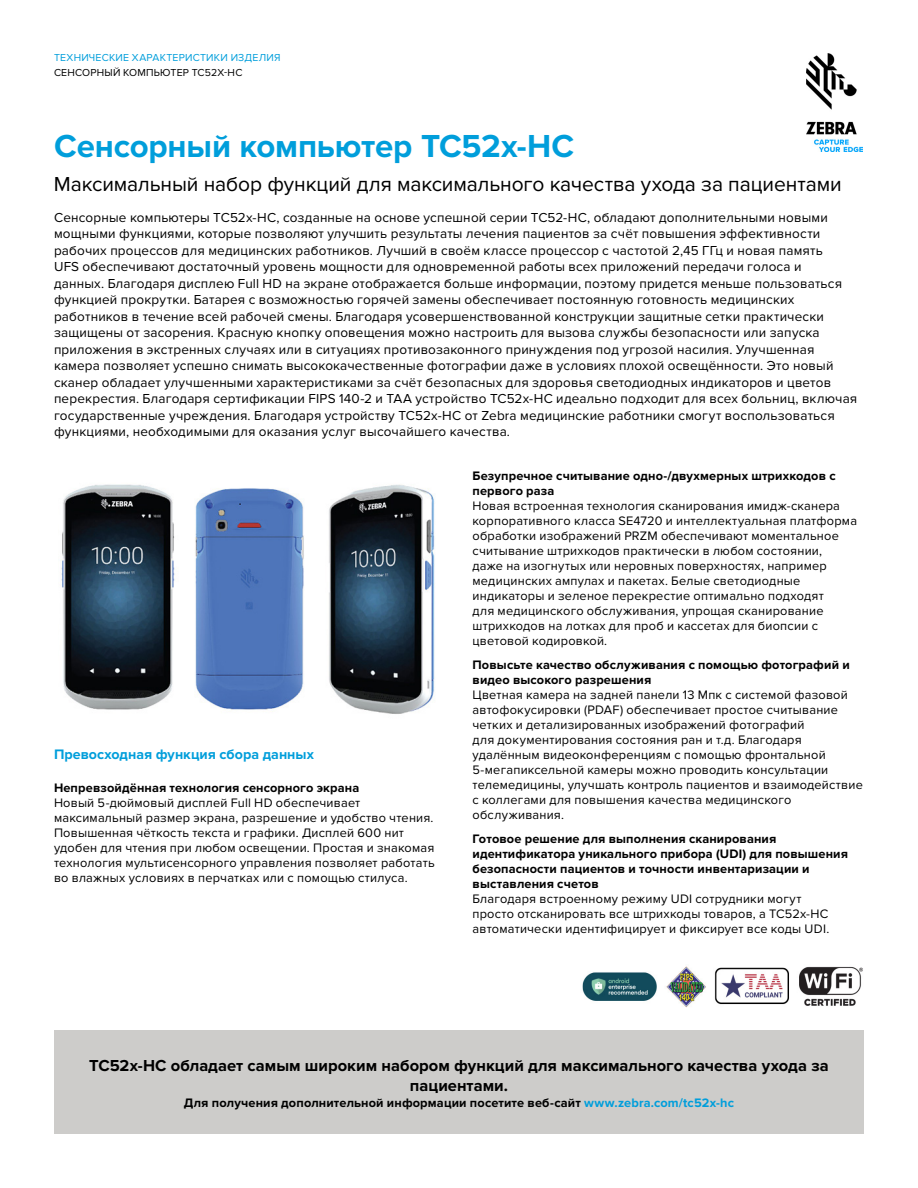
<style>
.page{position:relative;width:918px;height:1188px;background:#fff}
.page>*{position:absolute;margin:0;border:0;box-sizing:border-box;transform-origin:0 0}
.t1{font:700 33px "Proxima Nova";letter-spacing:-.005em;color:#009edb}
.t2{font:21px "Proxima Nova";letter-spacing:-.005em;color:#000}
.t3{font:700 16.5px/20.2px "Proxima Nova";color:#000;text-align:center}
.t4{font:700 14.25px "Proxima Nova";letter-spacing:.005em;color:#009edb}
.t5{font:13.5px/16.5px "Proxima Nova";letter-spacing:.015em;color:#000}
.t6{font:12.75px/15px "Proxima Nova";letter-spacing:.015em;color:#000}
.t7{font:700 12.75px/15px "Proxima Nova";letter-spacing:.01em;color:#000}
.t8{font:10.5px "Proxima Nova";letter-spacing:.02em;color:#009edb}
.t9{font:10.5px "Proxima Nova";letter-spacing:.02em;color:#000}
.s1{color:#009edb}
</style>
<div class="page">
<img style="left:806px;top:54px;width:56px;height:97px">
<div style="left:54px;top:1031px;width:810px;height:103px;background:#cdccca"></div>
<img style="left:582px;top:966px;width:281px;height:42px">
<img style="left:61px;top:484px;width:374px;height:230px">
<p class="t8" style="left:54px;top:52px;width:228px">ТЕХНИЧЕСКИЕ ХАРАКТЕРИСТИКИ ИЗДЕЛИЯ</p>
<p class="t9" style="left:54px;top:66px;width:190px">СЕНСОРНЫЙ КОМПЬЮТЕР TC52X-HC</p>
<h1 class="t1" style="left:54px;top:127px;width:522px">Сенсорный компьютер TC52x-HC</h1>
<h2 class="t2" style="left:54px;top:172px;width:789px">Максимальный набор функций для максимального качества ухода за пациентами</h2>
<p class="t5" style="left:54px;top:209px;width:805px">Сенсорные компьютеры TC52x-HC, созданные на основе успешной серии TC52-HC, обладают дополнительными новыми мощными функциями, которые позволяют улучшить результаты лечения пациентов за счёт повышения эффективности рабочих процессов для медицинских работников. Лучший в своём классе процессор с частотой 2,45 ГГц и новая память<br>UFS обеспечивают достаточный уровень мощности для одновременной работы всех приложений передачи голоса и<br>данных. Благодаря дисплею Full HD на экране отображается больше информации, поэтому придется меньше пользоваться функцией прокрутки. Батарея с возможностью горячей замены обеспечивает постоянную готовность медицинских работников в течение всей рабочей смены. Благодаря усовершенствованной конструкции защитные сетки практически защищены от засорения. Красную кнопку оповещения можно настроить для вызова службы безопасности или запуска приложения в экстренных случаях или в ситуациях противозаконного принуждения под угрозой насилия. Улучшенная камера позволяет успешно снимать высококачественные фотографии даже в условиях плохой освещённости. Это новый сканер обладает улучшенными характеристиками за счёт безопасных для здоровья светодиодных индикаторов и цветов перекрестия. Благодаря сертификации FIPS 140-2 и TAA устройство TC52x-HC идеально подходит для всех больниц, включая государственные учреждения. Благодаря устройству TC52x-HC от Zebra медицинские работники смогут воспользоваться функциями, необходимыми для оказания услуг высочайшего качества.</p>
<p class="t4" style="left:54px;top:746px;width:261px">Превосходная функция сбора данных</p>
<p class="t7" style="left:54px;top:781px;width:307px">Непревзойдённая технология сенсорного экрана</p>
<p class="t6" style="left:54px;top:796px;width:382px">Новый 5-дюймовый дисплей Full HD обеспечивает максимальный размер экрана, разрешение и удобство чтения.<br>Повышенная чёткость текста и графики. Дисплей 600 нит удобен для чтения при любом освещении. Простая и знакомая технология мультисенсорного управления позволяет работать во влажных условиях в перчатках или с помощью стилуса.</p>
<p class="t7" style="left:472px;top:468px;width:365px">Безупречное считывание одно-/двухмерных штрихкодов с первого раза</p>
<p class="t6" style="left:472px;top:498px;width:386px">Новая встроенная технология сканирования имидж-сканера корпоративного класса SE4720 и интеллектуальная платформа обработки изображений PRZM обеспечивают моментальное считывание штрихкодов практически в любом состоянии,<br>даже на изогнутых или неровных поверхностях, например медицинских ампулах и пакетах. Белые светодиодные индикаторы и зеленое перекрестие оптимально подходят<br>для медицинского обслуживания, упрощая сканирование штрихкодов на лотках для проб и кассетах для биопсии с цветовой кодировкой.</p>
<p class="t7" style="left:472px;top:657px;width:379px">Повысьте качество обслуживания с помощью фотографий и видео высокого разрешения</p>
<p class="t6" style="left:472px;top:687px;width:392px">Цветная камера на задней панели 13 Мпк с системой фазовой автофокусировки (PDAF) обеспечивает простое считывание четких и детализированных изображений фотографий<br>для документирования состояния ран и т.д. Благодаря удалённым видеоконференциям с помощью фронтальной 5-мегапиксельной камеры можно проводить консультации телемедицины, улучшать контроль пациентов и взаимодействие с коллегами для повышения качества медицинского обслуживания.</p>
<p class="t7" style="left:472px;top:831px;width:377px">Готовое решение для выполнения сканирования идентификатора уникального прибора (UDI) для повышения безопасности пациентов и точности инвентаризации и выставления счетов</p>
<p class="t6" style="left:472px;top:891px;width:358px">Благодаря встроенному режиму UDI сотрудники могут просто отсканировать все штрихкоды товаров, а TC52x-HC автоматически идентифицирует и фиксирует все коды UDI.</p>
<p class="t3" style="left:89px;top:1056px;width:741px">TC52x-HC обладает самым широким набором функций для максимального качества ухода за пациентами.</p>
<p class="t7" style="left:184px;top:1095px;width:552px">Для получения дополнительной информации посетите веб-сайт <span class="s1">www.zebra.com/tc52x-hc</span></p>
</div>
